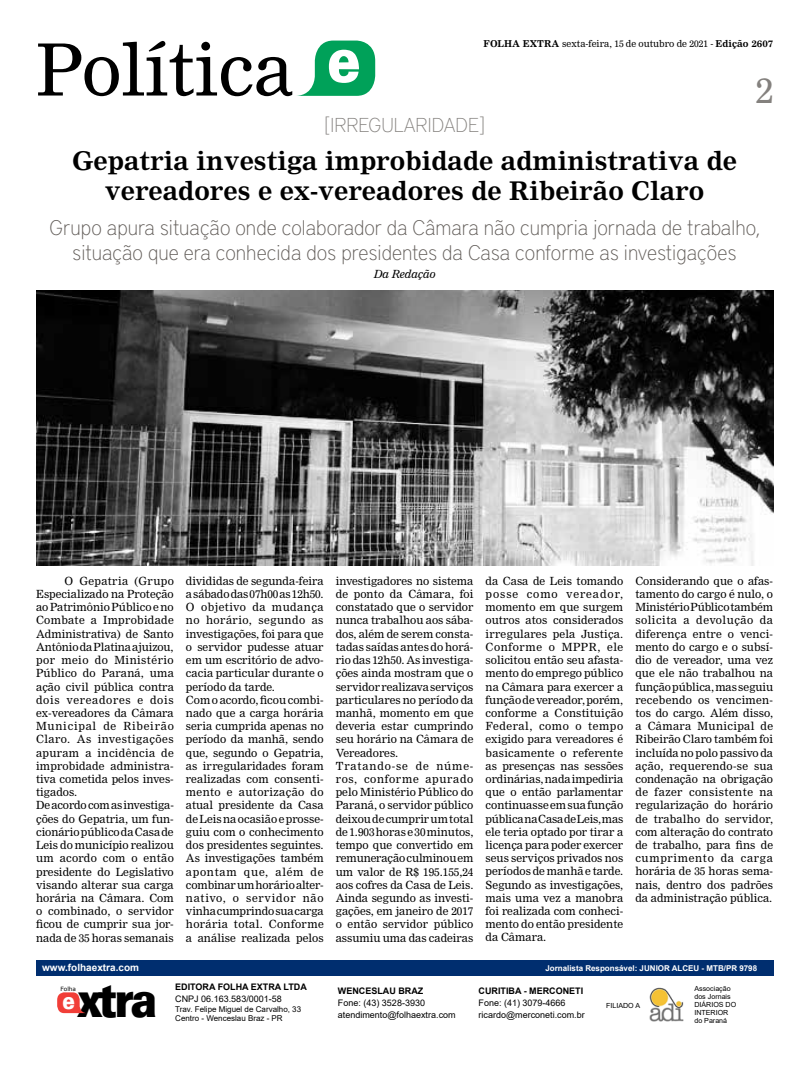
<style>
.page{position:relative;width:811px;height:1072px;background:#fff}
.page>*{position:absolute;margin:0;border:0;box-sizing:border-box;transform-origin:0 0}
.t1{font:70.4px "Nimrod MT Std";color:#000}
.t2{font:900 48.7px "Univers";color:#000;scale:.89 1}
.t3{font:35px "Nimrod MT Std";color:#84817e}
.t4{font:700 25.1px/30.2px "Nimrod";color:#000;text-align:center}
.t5{font:100 21px/25.2px "District Pro";color:#615c58;text-align:center}
.t6{font:100 20px "District Pro";color:#84817e}
.t7{font:11px/13.2px "Nimrod MT Std";color:#000}
.t8{font:italic 11px "Nimrod MT Std";color:#000}
.t9{font:700 10px "Arial";color:#fff}
.t10{font:9.3px "Nimrod MT Std";color:#000}
.t11{font:9px/12.1px "Arial";color:#000}
.t12{font:700 9px "Arial";color:#000}
.t13{font:8px/9.1px "Arial";color:#000}
.t14{font:700 8px "Arial";color:#fff}
.t15{font:7px/8px "Arial";color:#000}
.t16{font:5.8px "Verdana";color:#000}
.s1{font-family:"Nimrod";font-weight:700}
</style>
<div class="page">
<div style="left:36px;top:960px;width:737px;height:15px;background:#002e6f"></div>
<svg style="left:57px;top:992px;width:28px;height:21px"></svg>
<img style="left:649px;top:987px;width:35px;height:34px">
<svg style="left:297px;top:41px;width:78px;height:55px"></svg>
<img style="left:36px;top:290px;width:737px;height:275px">
<h1 class="t1" style="left:36px;top:29px;width:326px">Política <sup>e</sup></h1>
<p class="t10" style="left:483px;top:38px;width:291px"><span class="s1">FOLHA EXTRA</span> sexta-feira, 15 de outubro de 2021 - <span class="s1">Edição 2607</span></p>
<h3 class="t3" style="left:756px;top:69px;width:19px">2</h3>
<h3 class="t6" style="left:324px;top:111px;width:162px">[IRREGULARIDADE]</h3>
<h3 class="t4" style="left:72px;top:146px;width:666px">Gepatria investiga improbidade administrativa de vereadores e ex-vereadores de Ribeirão Claro</h3>
<h3 class="t5" style="left:50px;top:213px;width:712px">Grupo apura situação onde colaborador da Câmara não cumpria jornada de trabalho, situação que era conhecida dos presidentes da Casa conforme as investigações</h3>
<p class="t8" style="left:374px;top:267px;width:63px">Da Redação</p>
<p class="t7" style="left:36px;top:574px;width:139px;text-indent:28px">O Gepatria (Grupo<br>Especializado na Proteção ao Patrimônio Público e no<br>Combate a Improbidade<br>Administrativa) de Santo<br>Antônio da Platina ajuizou, por meio do Ministério<br>Público do Paraná, uma ação civil pública contra dois vereadores e dois ex-vereadores da Câmara<br>Municipal de Ribeirão<br>Claro. As investigações apuram a incidência de improbidade administra&shy;tiva cometida pelos inves&shy;tigados.<br>De acordo com as investiga&shy;ções do Gepatria, um fun&shy;cionário público da Casa de<br>Leis do município realizou um acordo com o então presidente do Legislativo visando alterar sua carga horária na Câmara. Com o combinado, o servidor ficou de cumprir sua jor&shy;nada de 35 horas semanais</p>
<p class="t7" style="left:186px;top:574px;width:139px">divididas de segunda-feira a sábado das 07h00 as 12h50.<br>O objetivo da mudança no horário, segundo as investigações, foi para que o servidor pudesse atuar em um escritório de advo&shy;cacia particular durante o período da tarde.<br>Com o acordo, ficou combi&shy;nado que a carga horária seria cumprida apenas no período da manhã, sendo que, segundo o Gepatria, as irregularidades foram realizadas com consenti&shy;mento e autorização do atual presidente da Casa de Leis na ocasião e prosse&shy;guiu com o conhecimento dos presidentes seguintes.<br>As investigações também apontam que, além de combinar um horário alter&shy;nativo, o servidor não vinha cumprindo sua carga horária total. Conforme a análise realizada pelos</p>
<p class="t7" style="left:336px;top:574px;width:139px">investigadores no sistema de ponto da Câmara, foi constatado que o servidor nunca trabalhou aos sába&shy;dos, além de serem consta&shy;tadas saídas antes do horá&shy;rio das 12h50. As investiga&shy;ções ainda mostram que o servidor realizava serviços particulares no período da manhã, momento em que deveria estar cumprindo seu horário na Câmara de<br>Vereadores.<br>Tratando-se de núme&shy;ros, conforme apurado pelo Ministério Público do<br>Paraná, o servidor público deixou de cumprir um total de 1.903 horas e 30 minutos, tempo que convertido em remuneração culminou em um valor de R$ 195.155,24 aos cofres da Casa de Leis.<br>Ainda segundo as investi&shy;gações, em janeiro de 2017 o então servidor público assumiu uma das cadeiras</p>
<p class="t7" style="left:485px;top:574px;width:139px;text-align:justify">da Casa de Leis tomando posse como vereador, momento em que surgem outros atos considerados irregulares pela Justiça.<br>Conforme o MPPR, ele solicitou então seu afasta&shy;mento do emprego público na Câmara para exercer a função de vereador, porém, conforme a Constituição Federal, como o tempo exigido para vereadores é basicamente o referente as presenças nas sessões ordinárias, nada impediria que o então parlamentar continuasse em sua função pública na Casa de Leis, mas ele teria optado por tirar a licença para poder exercer seus serviços privados nos períodos de manhã e tarde.<br>Segundo as investigações, mais uma vez a manobra foi realizada com conheci&shy;mento do então presidente da Câmara.</p>
<p class="t7" style="left:635px;top:574px;width:139px;text-align:justify">Considerando que o afas&shy;tamento do cargo é nulo, o Ministério Público também solicita a devolução da diferença entre o venci&shy;mento do cargo e o subsí&shy;dio de vereador, uma vez que ele não trabalhou na função pública, mas seguiu recebendo os vencimen&shy;tos do cargo. Além disso, a Câmara Municipal de Ribeirão Claro também foi incluída no polo passivo da ação, requerendo-se sua condenação na obrigação de fazer consistente na regularização do horário de trabalho do servidor, com alteração do contrato de trabalho, para fins de cumprimento da carga horária de 35 horas sema&shy;nais, dentro dos padrões da administração pública.</p>
<p class="t9" style="left:42px;top:960px;width:98px">www.folhaextra.com</p>
<h2 class="t2" style="left:62px;top:967px;width:108px"><sup>e</sup>xtra</h2>
<p class="t12" style="left:175px;top:980px;width:133px">EDITORA FOLHA EXTRA LTDA</p>
<p class="t16" style="left:61px;top:984px;width:17px">Folha</p>
<p class="t11" style="left:175px;top:992px;width:108px">CNPJ 06.163.583/0001-58</p>
<p class="t13" style="left:175px;top:1004px;width:127px">Trav. Felipe Miguel de Carvalho, 33<br>Centro - Wenceslau Braz - PR</p>
<p class="t12" style="left:338px;top:984px;width:87px">WENCESLAU BRAZ</p>
<p class="t11" style="left:338px;top:996px;width:119px">Fone: (43) 3528-3930 atendimento@folhaextra.com</p>
<p class="t14" style="left:545px;top:962px;width:213px">Jornalista Responsável: JUNIOR ALCEU - MTB/PR 9798</p>
<p class="t15" style="left:694px;top:984px;width:43px">Associação dos Jornais<br>DIÁRIOS DO<br>INTERIOR do Paraná</p>
<p class="t12" style="left:478px;top:984px;width:106px">CURITIBA - MERCONETI</p>
<p class="t11" style="left:478px;top:996px;width:108px">Fone: (41) 3079-4666 ricardo@merconeti.com.br</p>
<p class="t15" style="left:606px;top:1001px;width:35px">FILIADO A</p>
</div>
